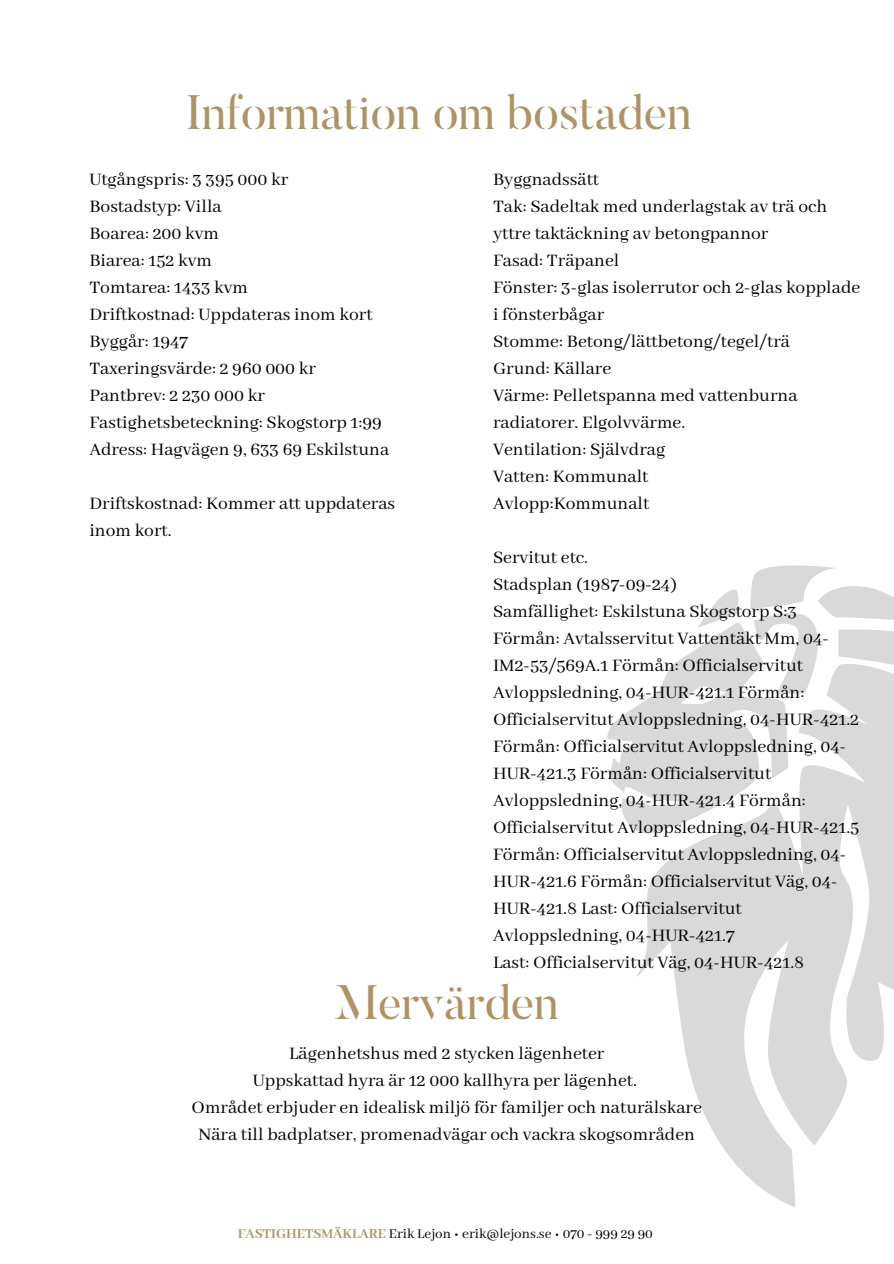
<style>
.page{position:relative;width:894px;height:1264px;background:#fff}
.page>*{position:absolute;margin:0;border:0;box-sizing:border-box;transform-origin:0 0}
.t1{font:48px "Butler Stencil";color:#ae9366}
.t2{font:19.5px/27px "Abhaya Libre";color:#000}
.t3{font:15px "Abhaya Libre";color:#000}
.s1{font-weight:700;color:#ae9366}
</style>
<div class="page">
<svg style="left:636px;top:835px;width:257px;height:372px;fill:#d9d9d9"></svg>
<svg style="left:607px;top:565px;width:286px;height:270px"></svg>
<h2 class="t1" style="left:185px;top:94px;width:507px">Information om bostaden</h2>
<p class="t2" style="left:89px;top:166px;width:301px">Utgångspris: 3 395 000 kr<br>Bostadstyp: Villa<br>Boarea: 200 kvm<br>Biarea: 152 kvm<br>Tomtarea: 1433 kvm<br>Driftkostnad: Uppdateras inom kort<br>Byggår: 1947<br>Taxeringsvärde: 2 960 000 kr<br>Pantbrev: 2 230 000 kr<br>Fastighetsbeteckning: Skogstorp 1:99<br>Adress: Hagvägen 9, 633 69 Eskilstuna</p>
<h1 class="t2" style="left:89px;top:490px;width:307px">Driftskostnad: Kommer att uppdateras inom kort.</h1>
<h2 class="t2" style="left:493px;top:166px;width:368px">Byggnadssätt<br>Tak: Sadeltak med underlagstak av trä och yttre taktäckning av betongpannor<br>Fasad: Träpanel<br>Fönster: 3-glas isolerrutor och 2-glas kopplade i fönsterbågar<br>Stomme: Betong/lättbetong/tegel/trä<br>Grund: Källare<br>Värme: Pelletspanna med vattenburna radiatorer. Elgolvvärme.<br>Ventilation: Självdrag<br>Vatten: Kommunalt<br>Avlopp:Kommunalt</h2>
<h2 class="t2" style="left:493px;top:544px;width:367px">Servitut etc.<br>Stadsplan (1987-09-24)<br>Samfällighet: Eskilstuna Skogstorp S:3<br>Förmån: Avtalsservitut Vattentäkt Mm, 04- IM2-53/569A.1 Förmån: Officialservitut Avloppsledning, 04-HUR-421.1 Förmån:<br>Officialservitut Avloppsledning, 04-HUR-421.2<br>Förmån: Officialservitut Avloppsledning, 04- HUR-421.3 Förmån: Officialservitut Avloppsledning, 04-HUR-421.4 Förmån:<br>Officialservitut Avloppsledning, 04-HUR-421.5<br>Förmån: Officialservitut Avloppsledning, 04- HUR-421.6 Förmån: Officialservitut Väg, 04- HUR-421.8 Last: Officialservitut Avloppsledning, 04-HUR-421.7<br>Last: Officialservitut Väg, 04-HUR-421.8</h2>
<h2 class="t1" style="left:335px;top:983px;width:225px">Mervärden</h2>
<h2 class="t2" style="left:191px;top:1040px;width:511px;text-align:center">Lägenhetshus med 2 stycken lägenheter<br>Uppskattad hyra är 12 000 kallhyra per lägenhet.<br>Området erbjuder en idealisk miljö för familjer och naturälskare Nära till badplatser, promenadvägar och vackra skogsområden</h2>
<h1 class="t3" style="left:238px;top:1224px;width:416px"><span class="s1">FASTIGHETSMÄKLARE</span> Erik Lejon • erik@lejons.se • 070 - 999 29 90</h1>
</div>
